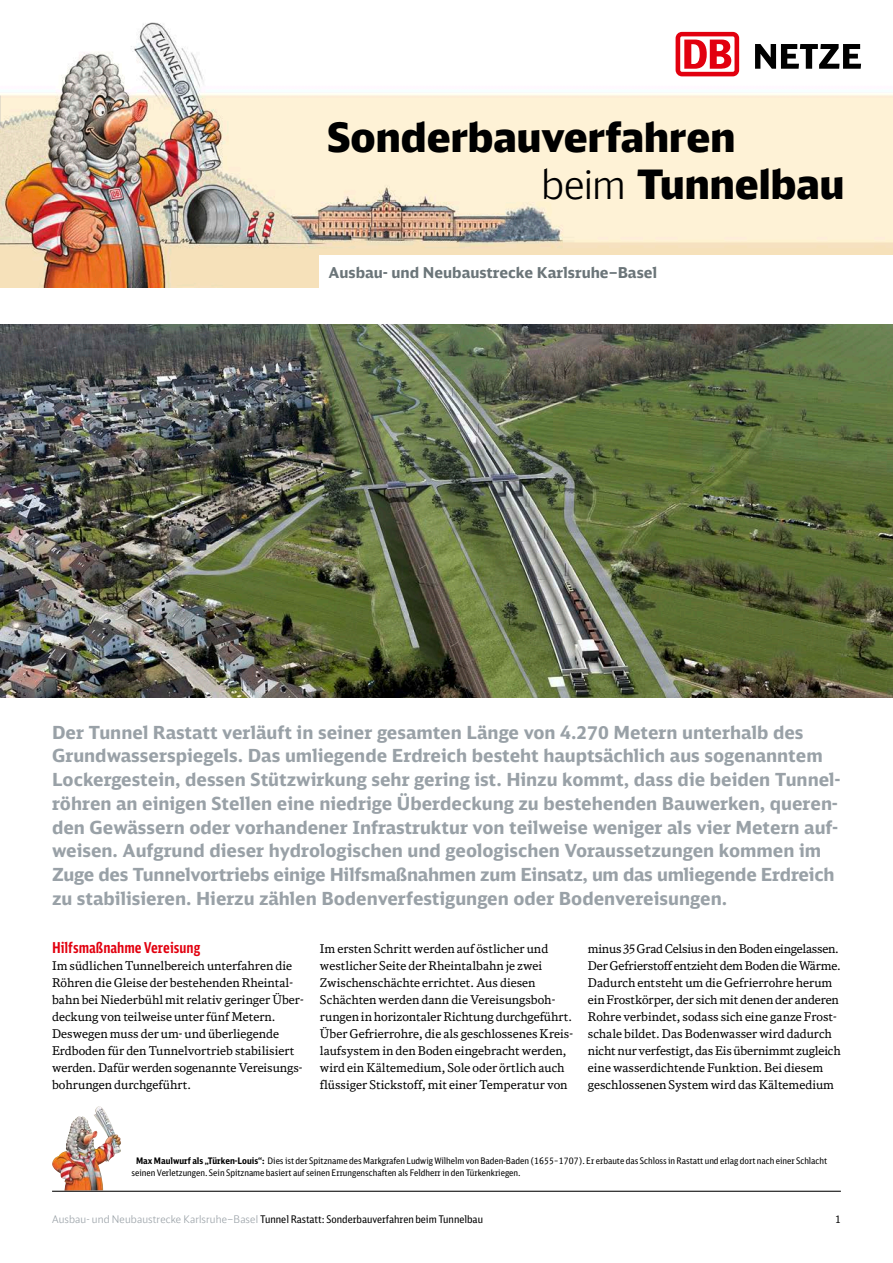
<style>
.page{position:relative;width:893px;height:1263px;background:#fff}
.page>*{position:absolute;margin:0;border:0;box-sizing:border-box;transform-origin:0 0}
.t1{font:900 40.5px/47px "DB Head";color:#000}
.t2{font:700 18px/23.7px "DB Sans";color:#99a1a7}
.t3{font:700 15px "DB Sans";color:#6b7579}
.t4{font:700 15px "DB Sans Comp";color:#e2000f}
.t5{font:12px/17px "DB News";color:#000}
.t6{font:10.5px "DB Sans Cond";color:#000}
.t7{font:9px/12px "DB Sans Cond";color:#000}
.s1{font-weight:300}
.s2{font-weight:700}
.s3{font-family:"DB Head";font-weight:300;color:#99a1a7}
</style>
<div class="page">
<img style="left:0;top:22px;width:893px;height:265px">
<img style="left:1px;top:325px;width:892px;height:372px">
<div style="left:320px;top:255px;width:573px;height:51px;background:#fff"></div>
<svg style="left:755px;top:44px;width:106px;height:25px"></svg>
<div style="left:676px;top:32px;width:63px;height:44px;background:#e2000f;border-radius:6px"></div>
<div style="left:680px;top:36px;width:54px;height:36px;background:#fff;border-radius:2px"></div>
<svg style="left:684px;top:40px;width:47px;height:29px"></svg>
<img style="left:52px;top:1106px;width:56px;height:73px">
<hr style="left:52px;top:1191px;width:789px;height:1px;background:#000">
<h1 class="t1" style="left:541px;top:113px;width:305px;text-indent:-214px">Sonderbauverfahren<br><span class="s1">beim</span> Tunnelbau</h1>
<p class="t3" style="left:328px;top:263px;width:330px">Ausbau- und Neubaustrecke Karlsruhe–Basel</p>
<p class="t2" style="left:52px;top:720px;width:789px">Der Tunnel Rastatt verläuft in seiner gesamten Länge von 4.270 Metern unterhalb des Grundwasserspiegels. Das umliegende Erdreich besteht hauptsächlich aus sogenanntem Lockergestein, dessen Stützwirkung sehr gering ist. Hinzu kommt, dass die beiden Tunnel&shy;röhren an einigen Stellen eine niedrige Überdeckung zu bestehenden Bauwerken, queren&shy;den Gewässern oder vorhandener Infrastruktur von teilweise weniger als vier Metern auf&shy;weisen. Aufgrund dieser hydrologischen und geologischen Voraussetzungen kommen im Zuge des Tunnelvortriebs einige Hilfsmaßnahmen zum Einsatz, um das umliegende Erdreich zu stabilisieren. Hierzu zählen Bodenverfestigungen oder Bodenvereisungen.</p>
<p class="t4" style="left:52px;top:938px;width:150px">Hilfsmaßnahme Vereisung</p>
<p class="t5" style="left:52px;top:957px;width:253px">Im südlichen Tunnelbereich unterfahren die Röhren die Gleise der bestehenden Rheintal&shy;bahn bei Niederbühl mit relativ geringer Über&shy;deckung von teilweise unter fünf Metern.<br>Deswegen muss der um- und überliegende Erdboden für den Tunnelvortrieb stabilisiert werden. Dafür werden sogenannte Vereisungs&shy;bohrungen durchgeführt.</p>
<p class="t5" style="left:320px;top:939px;width:255px">Im ersten Schritt werden auf östlicher und westlicher Seite der Rheintalbahn je zwei Zwischenschächte errichtet. Aus diesen Schächten werden dann die Vereisungsboh&shy;rungen in horizontaler Richtung durchgeführt.<br>Über Gefrierrohre, die als geschlossenes Kreis&shy;laufsystem in den Boden eingebracht werden, wird ein Kältemedium, Sole oder örtlich auch flüssiger Stickstoff, mit einer Temperatur von</p>
<p class="t5" style="left:588px;top:939px;width:254px">minus 35 Grad Celsius in den Boden eingelassen.<br>Der Gefrierstoff entzieht dem Boden die Wärme.<br>Dadurch entsteht um die Gefrierrohre herum ein Frostkörper, der sich mit denen der anderen Rohre verbindet, sodass sich eine ganze Frost&shy;schale bildet. Das Bodenwasser wird dadurch nicht nur verfestigt, das Eis übernimmt zugleich eine wasserdichtende Funktion. Bei diesem geschlossenen System wird das Kältemedium</p>
<p class="t7" style="left:132px;top:1155px;width:697px;text-indent:4px"><span class="s2">Max Maulwurf als „Türken-Louis“:</span> Dies ist der Spitzname des Markgrafen Ludwig Wilhelm von Baden-Baden (1655–1707). Er erbaute das Schloss in Rastatt und erlag dort nach einer Schlacht seinen Verletzungen. Sein Spitzname basiert auf seinen Errungenschaften als Feldherr in den Türkenkriegen.</p>
<p class="t6" style="left:52px;top:1212px;width:432px"><span class="s3">Ausbau- und Neubaustrecke Karlsruhe–Basel</span> Tunnel Rastatt: Sonderbauverfahren beim Tunnelbau</p>
<p class="t6" style="left:835px;top:1212px;width:7px">1</p>
</div>
